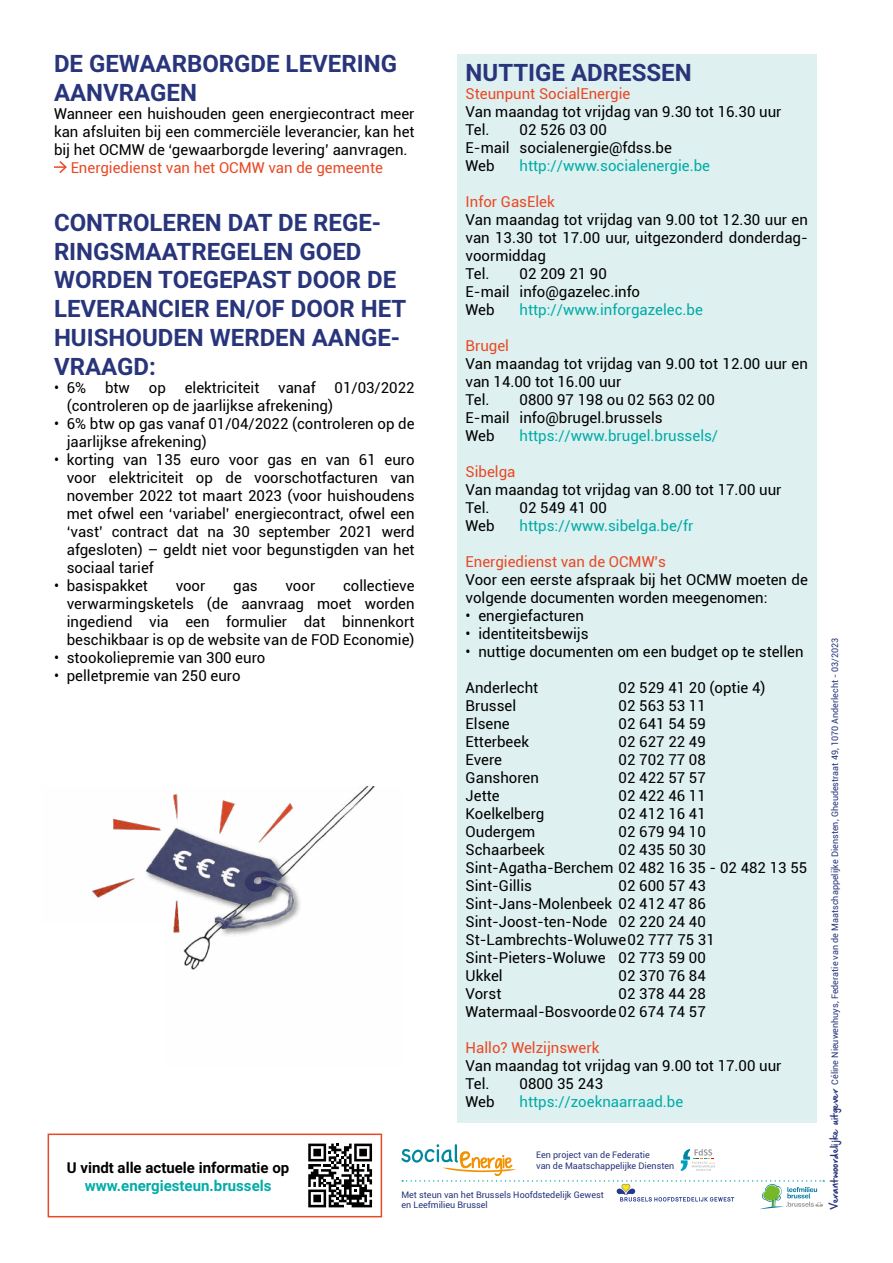
<style>
.page{position:relative;width:893px;height:1263px;background:#fff}
.page>*{position:absolute;margin:0;border:0;box-sizing:border-box;transform-origin:0 0}
.t1{font:700 24px/28.8px "Roboto";color:#28357b}
.t2{font:15px/18px "Roboto";color:#000}
.t3{font:15px "Roboto";color:#00aca8}
.t4{font:15px "Roboto";color:#e84926}
.t5{font:700 15px "Roboto";color:#000}
.t6{font:700 15px "Roboto";color:#00aca8}
.t7{font:9px/10.8px "Roboto";color:#28357b}
.s1{font-family:"Hand Of Sean Demo"}
</style>
<div class="page">
<div style="left:457px;top:54px;width:359px;height:1069px;background:#def0ef"></div>
<svg style="left:54px;top:161px;width:13px;height:13px"></svg>
<img style="left:92px;top:787px;width:282px;height:183px">
<div style="left:27px;top:923px;width:138px;height:159px;background:#fff"></div>
<svg style="left:401px;top:1144px;width:423px;height:65px"></svg>
<svg style="left:308px;top:1143px;width:64px;height:64px"></svg>
<div style="left:48px;top:1133px;width:334px;height:84px;border:2px solid #e84926"></div>
<h1 class="t1" style="left:54px;top:51px;width:344px">DE GEWAARBORGDE LEVERING<br>AANVRAGEN</h1>
<p class="t2" style="left:54px;top:106px;width:362px;text-align:justify">Wanneer een huishouden geen energiecontract meer kan afsluiten bij een commerciële leverancier, kan het bij het OCMW de ‘gewaarborgde levering’ aanvragen.</p>
<p class="t4" style="left:71px;top:161px;width:314px">Energiedienst van het OCMW van de gemeente</p>
<h1 class="t1" style="left:54px;top:210px;width:354px">CONTROLEREN DAT DE REGE-<br>RINGSMAATREGELEN GOED<br>WORDEN TOEGEPAST DOOR DE<br>LEVERANCIER EN/OF DOOR HET<br>HUISHOUDEN WERDEN AANGE-<br>VRAAGD:</h1>
<p class="t2" style="left:54px;top:380px;width:34px">• 6%</p>
<p class="t2" style="left:105px;top:380px;width:26px">btw</p>
<p class="t2" style="left:149px;top:380px;width:19px">op</p>
<p class="t2" style="left:185px;top:380px;width:76px">elektriciteit</p>
<p class="t2" style="left:278px;top:380px;width:39px">vanaf</p>
<p class="t2" style="left:335px;top:380px;width:82px">01/03/2022</p>
<p class="t2" style="left:67px;top:398px;width:268px">(controleren op de jaarlijkse afrekening)</p>
<p class="t2" style="left:67px;top:416px;width:349px;text-indent:-13px">• 6% btw op gas vanaf 01/04/2022 (controleren op de jaarlijkse afrekening)</p>
<p class="t2" style="left:67px;top:452px;width:349px;text-align:justify;text-indent:-13px">• korting van 135 euro voor gas en van 61 euro voor elektriciteit op de voorschotfacturen van november 2022 tot maart 2023 (voor huishoudens met ofwel een ‘variabel’ energiecontract, ofwel een ‘vast’ contract dat na 30 september 2021 werd afgesloten) – geldt niet voor begunstigden van het sociaal tarief</p>
<p class="t2" style="left:54px;top:578px;width:95px">• basispakket</p>
<p class="t2" style="left:176px;top:578px;width:31px">voor</p>
<p class="t2" style="left:233px;top:578px;width:26px">gas</p>
<p class="t2" style="left:286px;top:578px;width:31px">voor</p>
<p class="t2" style="left:67px;top:578px;width:349px;text-align:justify;text-indent:276px">collectieve verwarmingsketels (de aanvraag moet worden ingediend via een formulier dat binnenkort beschikbaar is op de website van de FOD Economie)</p>
<p class="t2" style="left:54px;top:650px;width:213px">• stookoliepremie van 300 euro</p>
<p class="t2" style="left:54px;top:668px;width:188px">• pelletpremie van 250 euro</p>
<h1 class="t1" style="left:466px;top:60px;width:228px">NUTTIGE ADRESSEN</h1>
<p class="t4" style="left:466px;top:87px;width:166px">Steunpunt SocialEnergie</p>
<p class="t2" style="left:466px;top:104px;width:317px">Van maandag tot vrijdag van 9.30 tot 16.30 uur<br>Tel.</p>
<p class="t2" style="left:466px;top:122px;width:208px;text-indent:54px">02 526 03 00<br>E-mail socialenergie@fdss.be<br>Web</p>
<p class="t3" style="left:520px;top:159px;width:192px">http://www.socialenergie.be</p>
<p class="t4" style="left:466px;top:195px;width:91px">Infor GasElek</p>
<p class="t2" style="left:466px;top:212px;width:344px">Van maandag tot vrijdag van 9.00 tot 12.30 uur en van 13.30 tot 17.00 uur, uitgezonderd donderdag&shy;voormiddag<br>Tel.</p>
<p class="t2" style="left:466px;top:266px;width:176px;text-indent:54px">02 209 21 90<br>E-mail info@gazelec.info<br>Web</p>
<p class="t3" style="left:520px;top:303px;width:185px">http://www.inforgazelec.be</p>
<p class="t4" style="left:466px;top:339px;width:45px">Brugel</p>
<p class="t2" style="left:466px;top:356px;width:344px">Van maandag tot vrijdag van 9.00 tot 12.00 uur en van 14.00 tot 16.00 uur<br>Tel.</p>
<p class="t2" style="left:466px;top:392px;width:251px;text-indent:54px">0800 97 198 ou 02 563 02 00<br>E-mail info@brugel.brussels<br>Web</p>
<p class="t3" style="left:520px;top:429px;width:200px">https://www.brugel.brussels/</p>
<p class="t4" style="left:466px;top:465px;width:51px">Sibelga</p>
<p class="t2" style="left:466px;top:482px;width:317px">Van maandag tot vrijdag van 8.00 tot 17.00 uur<br>Tel.</p>
<p class="t2" style="left:520px;top:500px;width:89px">02 549 41 00</p>
<p class="t2" style="left:466px;top:518px;width:31px">Web</p>
<p class="t3" style="left:520px;top:519px;width:175px">https://www.sibelga.be/fr</p>
<p class="t4" style="left:466px;top:555px;width:202px">Energiedienst van de OCMW’s</p>
<p class="t2" style="left:466px;top:572px;width:344px">Voor een eerste afspraak bij het OCMW moeten de volgende documenten worden meegenomen:</p>
<p class="t2" style="left:466px;top:608px;width:120px">• energiefacturen</p>
<p class="t2" style="left:466px;top:626px;width:125px">• identiteitsbewijs</p>
<p class="t2" style="left:466px;top:644px;width:339px">• nuttige documenten om een budget op te stellen</p>
<p class="t2" style="left:466px;top:680px;width:74px">Anderlecht</p>
<p class="t2" style="left:619px;top:680px;width:148px">02 529 41 20 (optie 4)</p>
<p class="t2" style="left:466px;top:698px;width:52px">Brussel</p>
<p class="t2" style="left:619px;top:698px;width:89px">02 563 53 11</p>
<p class="t2" style="left:466px;top:716px;width:46px">Elsene</p>
<p class="t2" style="left:619px;top:716px;width:89px">02 641 54 59</p>
<p class="t2" style="left:466px;top:734px;width:65px">Etterbeek</p>
<p class="t2" style="left:619px;top:734px;width:89px">02 627 22 49</p>
<p class="t2" style="left:466px;top:752px;width:38px">Evere</p>
<p class="t2" style="left:619px;top:752px;width:89px">02 702 77 08</p>
<p class="t2" style="left:466px;top:770px;width:75px">Ganshoren</p>
<p class="t2" style="left:619px;top:770px;width:89px">02 422 57 57</p>
<p class="t2" style="left:466px;top:788px;width:36px">Jette</p>
<p class="t2" style="left:619px;top:788px;width:89px">02 422 46 11</p>
<p class="t2" style="left:466px;top:806px;width:80px">Koelkelberg</p>
<p class="t2" style="left:619px;top:806px;width:89px">02 412 16 41</p>
<p class="t2" style="left:466px;top:824px;width:71px">Oudergem</p>
<p class="t2" style="left:619px;top:824px;width:89px">02 679 94 10</p>
<p class="t2" style="left:466px;top:842px;width:81px">Schaarbeek</p>
<p class="t2" style="left:466px;top:842px;width:343px;text-indent:153px">02 435 50 30<br>Sint-Agatha-Berchem 02 482 16 35 - 02 482 13 55<br>Sint-Gillis</p>
<p class="t2" style="left:466px;top:878px;width:251px;text-indent:153px">02 600 57 43<br>Sint-Jans-Molenbeek 02 412 47 86<br>Sint-Joost-ten-Node 02 220 24 40<br>St-Lambrechts-Woluwe 02 777 75 31<br>Sint-Pieters-Woluwe 02 773 59 00<br>Ukkel</p>
<p class="t2" style="left:619px;top:968px;width:89px">02 370 76 84</p>
<p class="t2" style="left:466px;top:986px;width:242px;text-align:right">02 378 44 28<br>Watermaal-Bosvoorde 02 674 74 57</p>
<p class="t4" style="left:466px;top:1041px;width:135px">Hallo? Welzijnswerk</p>
<p class="t2" style="left:466px;top:1058px;width:317px">Van maandag tot vrijdag van 9.00 tot 17.00 uur<br>Tel.</p>
<p class="t2" style="left:466px;top:986px;width:37px">Vorst</p>
<p class="t2" style="left:520px;top:1076px;width:85px">0800 35 243</p>
<p class="t2" style="left:466px;top:1094px;width:31px">Web</p>
<p class="t3" style="left:520px;top:1095px;width:165px">https://zoeknaarraad.be</p>
<p class="t5" style="left:67px;top:1161px;width:224px">U vindt alle actuele informatie op</p>
<p class="t6" style="left:85px;top:1179px;width:188px">www.energiesteun.brussels</p>
<p class="t7" style="left:536px;top:1150px;width:140px">Een project van de Federatie<br>van de Maatschappelijke Diensten</p>
<p class="t7" style="left:401px;top:1190px;width:204px">Met steun van het Brussels Hoofdstedelijk Gewest en Leefmilieu Brussel</p>
<p class="t7" style="left:829px;top:1209px;width:573px;rotate:-90deg"><span class="s1">Verantwoordelijke uitgever</span> Céline Nieuwenhuys, Federatie van de Maatschappelijke Diensten, Gheudestraat 49, 1070 Anderlecht - 03/2023</p>
</div>
